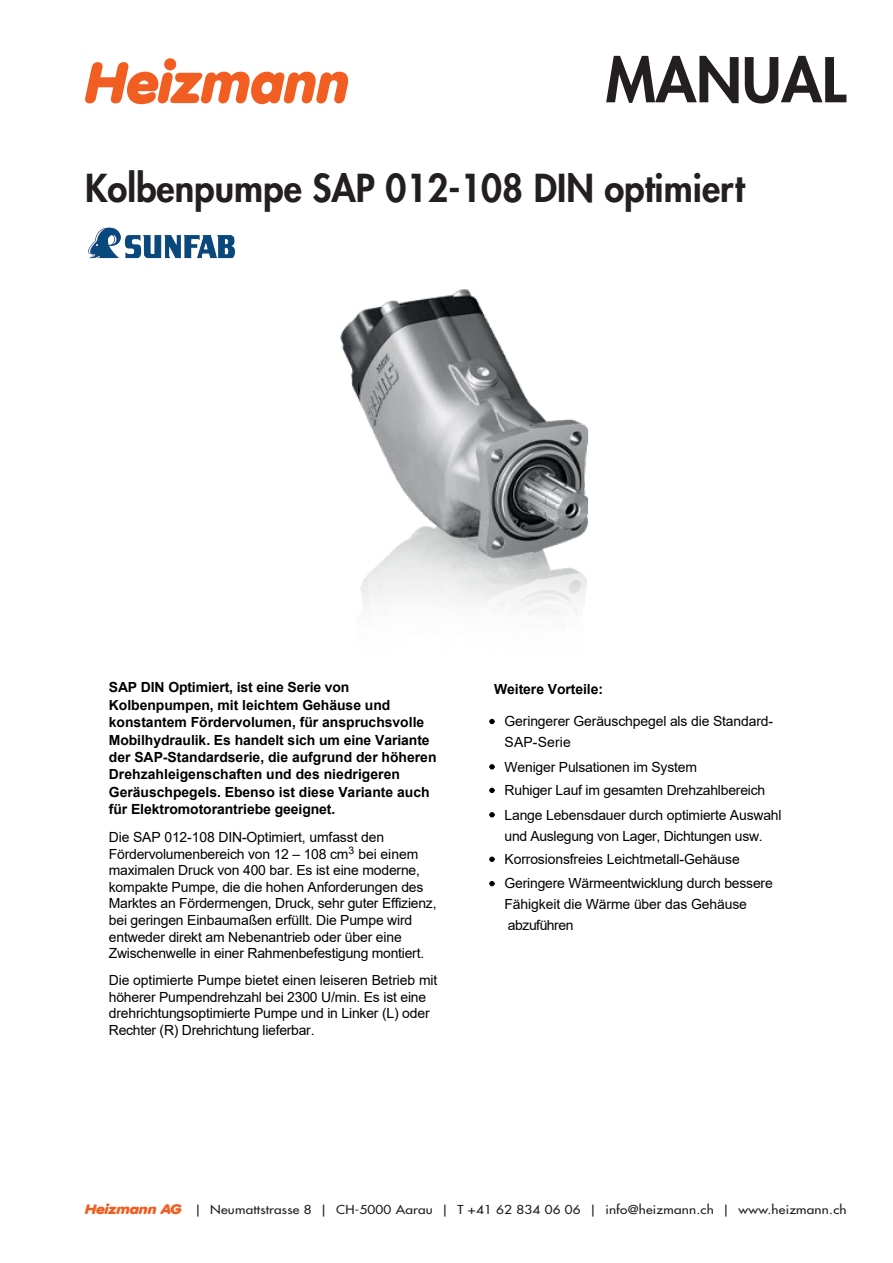
<style>
.page{position:relative;width:893px;height:1263px;background:#fff}
.page>*{position:absolute;margin:0;border:0;box-sizing:border-box;transform-origin:0 0}
.t1{font:800 60px "Futura Std";color:#231f20}
.t2{font:italic 900 57px "VAG Rounded Next";color:#f25e21}
.t3{font:800 37.5px "Futura Std";color:#231f20}
.t4{font:13.95px/16.5px "Arial";letter-spacing:-.015em;color:#000001}
.t5{font:700 13.95px/17.4px "Arial";color:#000001}
.t6{font:500 12px "Futura Std";letter-spacing:.015em;color:#231f20;scale:1.13 1}
.t7{font:10.5px "Arial";color:#000001}
.s1{font-family:"VAG Rounded Next";font-weight:900;font-style:italic;font-size:13.5px;color:#f25e21}
</style>
<div class="page">
<img style="left:340px;top:289px;width:249px;height:328px">
<svg style="left:489px;top:719px;width:6px;height:5px"></svg>
<svg style="left:489px;top:764px;width:6px;height:5px"></svg>
<svg style="left:489px;top:788px;width:6px;height:5px"></svg>
<svg style="left:489px;top:812px;width:6px;height:5px"></svg>
<svg style="left:489px;top:857px;width:6px;height:5px"></svg>
<svg style="left:489px;top:881px;width:6px;height:5px"></svg>
<img style="left:88px;top:227px;width:148px;height:32px">
<h2 class="t2" style="left:85px;top:43px;width:265px">Heizmann</h2>
<h1 class="t1" style="left:605px;top:42px;width:242px">MANUAL</h1>
<h3 class="t3" style="left:85px;top:164px;width:661px">Kolbenpumpe SAP 012-108 DIN optimiert</h3>
<p class="t5" style="left:109px;top:679px;width:329px">SAP DIN Optimiert, ist eine Serie von Kolbenpumpen, mit leichtem Gehäuse und konstantem Fördervolumen, für anspruchsvolle Mobilhydraulik. Es handelt sich um eine Variante der SAP-Standardserie, die aufgrund der höheren Drehzahleigenschaften und des niedrigeren Geräuschpegels. Ebenso ist diese Variante auch für Elektromotorantriebe geeignet.</p>
<p class="t4" style="left:109px;top:829px;width:329px">Die SAP 012-108 DIN-Optimiert, umfasst den Fördervolumenbereich von 12 – 108 cm bei einem maximalen Druck von 400 bar. Es ist eine moderne, kompakte Pumpe, die die hohen Anforderungen des Marktes an Fördermengen, Druck, sehr guter Effizienz, bei geringen Einbaumaßen erfüllt. Die Pumpe wird entweder direkt am Nebenantrieb oder über eine Zwischenwelle in einer Rahmenbefestigung montiert.</p>
<p class="t4" style="left:109px;top:972px;width:330px">Die optimierte Pumpe bietet einen leiseren Betrieb mit höherer Pumpendrehzahl bei 2300 U/min. Es ist eine drehrichtungsoptimierte Pumpe und in Linker (L) oder Rechter (R) Drehrichtung lieferbar.</p>
<p class="t7" style="left:349px;top:843px;width:7px">3</p>
<p class="t5" style="left:494px;top:680px;width:110px">Weitere Vorteile:</p>
<p class="t4" style="left:505px;top:711px;width:270px;line-height:20.9px">Geringerer Geräuschpegel als die Standard-<br>SAP-Serie</p>
<p class="t4" style="left:505px;top:755px;width:278px;line-height:24px">Weniger Pulsationen im System<br>Ruhiger Lauf im gesamten Drehzahlbereich<br>Lange Lebensdauer durch optimierte Auswahl</p>
<p class="t4" style="left:505px;top:823px;width:270px;line-height:24px">und Auslegung von Lager, Dichtungen usw.<br>Korrosionsfreies Leichtmetall-Gehäuse<br>Geringere Wärmeentwicklung durch bessere</p>
<p class="t4" style="left:505px;top:894px;width:244px;line-height:20.9px">Fähigkeit die Wärme über das Gehäuse abzuführen</p>
<p class="t6" style="left:85px;top:1202px;width:675px"><span class="s1">Heizmann AG</span> | Neumattstrasse 8 | CH-5000 Aarau | T +41 62 834 06 06 | info@heizmann.ch | www.heizmann.ch</p>
</div>
